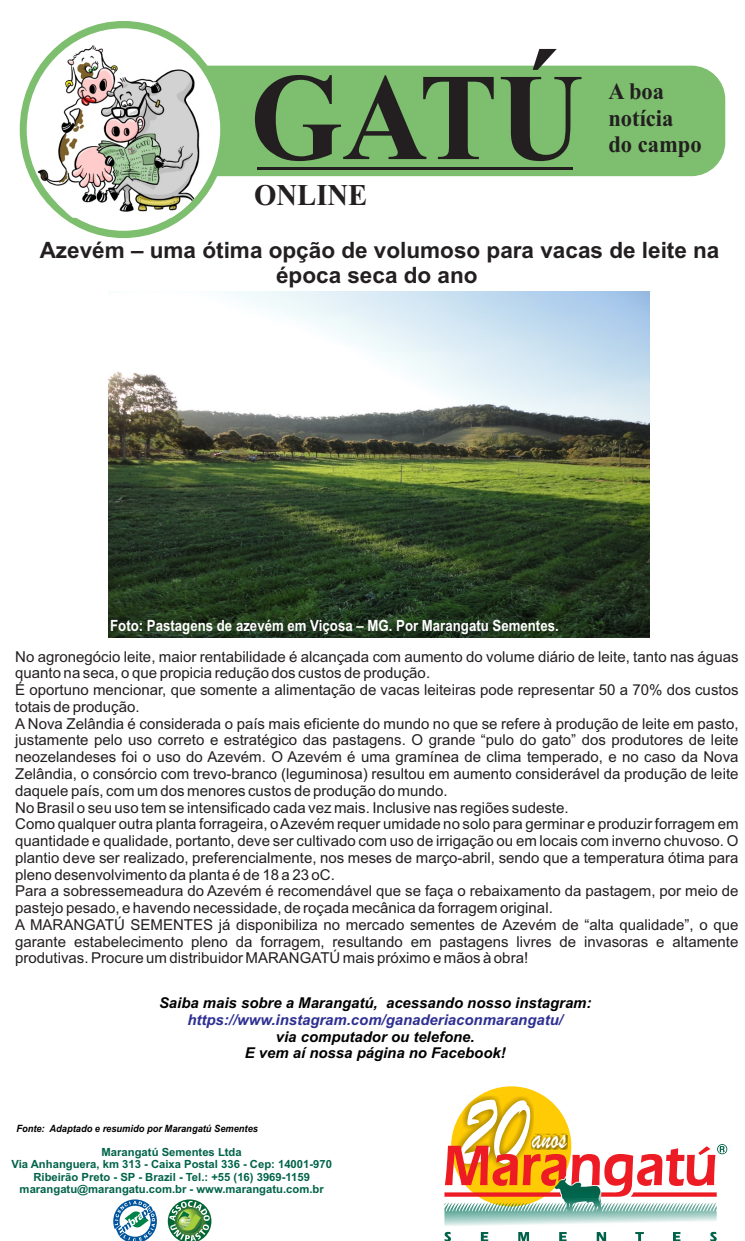
<style>
.page{position:relative;width:745px;height:1241px;background:#fff}
.page>*{position:absolute;margin:0;border:0;box-sizing:border-box;transform-origin:0 0}
.t1{font:700 123.88px "Times New Roman";color:#231f20;scale:.95 1}
.t2{font:104.12px "Brush Script";color:#fff;scale:.74 1}
.t3{font:33.88px "Brush Script";color:#fff;scale:.74 1}
.t4{font:700 30.12px "Times New Roman";color:#231f20;scale:.95 1}
.t5{font:700 23.62px/26.1px "Times New Roman";color:#231f20;scale:.95 1}
.t6{font:700 22.5px/25.1px "Arial";color:#231f20;text-align:center}
.t7{font:700 15.5px "Arial";color:#fff;scale:.85 1}
.t8{font:15px/16.8px "Arial";color:#231f20}
.t9{font:italic 700 14.88px/16.6px "Arial";color:#000;text-align:center}
.t10{font:italic 700 14.88px "Arial";color:#2e3092}
.t11{font:700 11.25px/12.6px "Arial";color:#006349;text-align:center}
.t12{font:italic 700 10px "Arial";color:#000;scale:.93 1}
</style>
<div class="page">
<div style="left:160px;top:66px;width:564px;height:110px;background:#7dbf6e;border-radius:34px"></div>
<hr style="left:257px;top:166px;width:316px;height:3px;background:#231f20">
<div style="left:20px;top:21px;width:207px;height:217px;background:#7dbf6e;border-radius:50%"></div>
<div style="left:27px;top:28px;width:193px;height:203px;background:#fff;border-radius:50%"></div>
<img style="left:32px;top:41px;width:183px;height:177px">
<svg style="left:113px;top:1199px;width:44px;height:41px"></svg>
<svg style="left:168px;top:1199px;width:43px;height:41px"></svg>
<div style="left:451px;top:1086px;width:120px;height:120px;background:#ffcb04;border-radius:50%"></div>
<svg style="left:444px;top:1094px;width:282px;height:146px"></svg>
<img style="left:108px;top:291px;width:541px;height:346px">
<h1 class="t1" style="left:250px;top:75px;width:352px">GATÚ</h1>
<h3 class="t4" style="left:254px;top:184px;width:121px">ONLINE</h3>
<h3 class="t5" style="left:608px;top:81px;width:100px">A boa notícia do campo</h3>
<h3 class="t6" style="left:40px;top:239px;width:681px">Azevém – uma ótima opção de volumoso para vacas de leite na época seca do ano</h3>
<p class="t7" style="left:110px;top:619px;width:529px">Foto: Pastagens de azevém em Viçosa – MG. Por Marangatu Sementes.</p>
<p class="t8" style="left:15px;top:649px;width:724px">No agronegócio leite, maior rentabilidade é alcançada com aumento do volume diário de leite, tanto nas águas quanto na seca, o que propicia redução dos custos de produção.<br>É oportuno mencionar, que somente a alimentação de vacas leiteiras pode representar 50 a 70% dos custos totais de produção.<br>A Nova Zelândia é considerada o país mais eficiente do mundo no que se refere à produção de leite em pasto, justamente pelo uso correto e estratégico das pastagens. O grande “pulo do gato” dos produtores de leite neozelandeses foi o uso do Azevém. O Azevém é uma gramínea de clima temperado, e no caso da Nova Zelândia, o consórcio com trevo-branco (leguminosa) resultou em aumento considerável da produção de leite daquele país, com um dos menores custos de produção do mundo.<br>No Brasil o seu uso tem se intensificado cada vez mais. Inclusive nas regiões sudeste.<br>Como qualquer outra planta forrageira, o Azevém requer umidade no solo para germinar e produzir forragem em quantidade e qualidade, portanto, deve ser cultivado com uso de irrigação ou em locais com inverno chuvoso. O plantio deve ser realizado, preferencialmente, nos meses de março-abril, sendo que a temperatura ótima para pleno desenvolvimento da planta é de 18 a 23 oC.<br>Para a sobressemeadura do Azevém é recomendável que se faça o rebaixamento da pastagem, por meio de pastejo pesado, e havendo necessidade, de roçada mecânica da forragem original.<br>A MARANGATÚ SEMENTES já disponibiliza no mercado sementes de Azevém de “alta qualidade”, o que garante estabelecimento pleno da forragem, resultando em pastagens livres de invasoras e altamente produtivas. Procure um distribuidor MARANGATÚ mais próximo e mãos à obra!</p>
<p class="t9" style="left:159px;top:995px;width:433px">Saiba mais sobre a Marangatú, acessando nosso instagram:</p>
<p class="t9" style="left:245px;top:1029px;width:262px">via computador ou telefone.<br>E vem aí nossa página no Facebook!</p>
<p class="t10" style="left:187px;top:1013px;width:377px">https://www.instagram.com/ganaderiaconmarangatu/</p>
<p class="t12" style="left:16px;top:1124px;width:261px">Fonte: Adaptado e resumido por Marangatú Sementes</p>
<p class="t11" style="left:11px;top:1145px;width:322px">Marangatú Sementes Ltda<br>Via Anhanguera, km 313 - Caixa Postal 336 - Cep: 14001-970<br>Ribeirão Preto - SP - Brazil - Tel.: +55 (16) 3969-1159 marangatu@marangatu.com.br - www.marangatu.com.br</p>
<h2 class="t2" style="left:459px;top:1101px;width:92px">20</h2>
<h3 class="t3" style="left:531px;top:1127px;width:48px">anos</h3>
</div>
